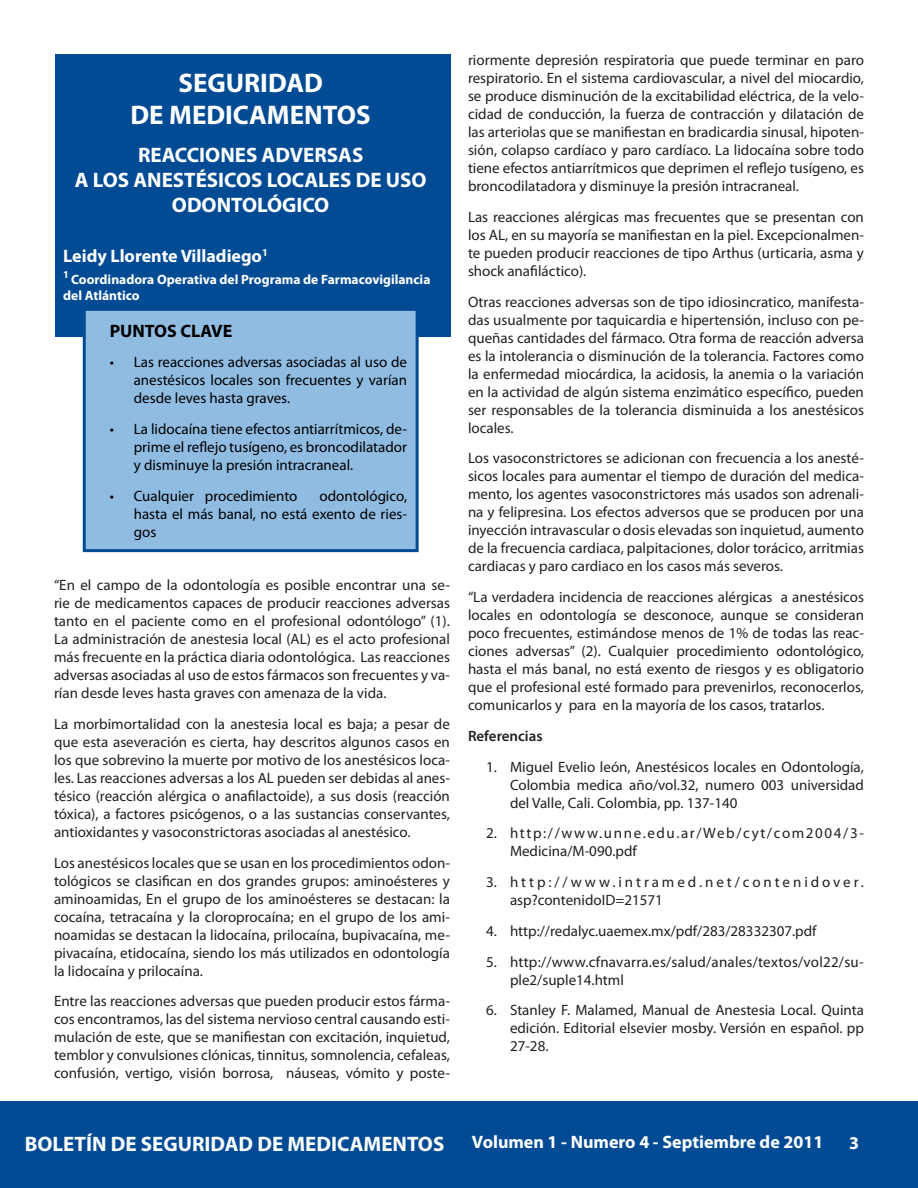
<style>
.page{position:relative;width:918px;height:1188px;background:#fff}
.page>*{position:absolute;margin:0;border:0;box-sizing:border-box;transform-origin:0 0}
.t1{font:700 27px/32.4px "Myriad Pro";color:#fff;text-align:center}
.t2{font:700 21px/25.2px "Myriad Pro";color:#fff;text-align:center}
.t3{font:700 18px "Myriad Pro";color:#fff}
.t4{font:700 18px "Myriad Pro";color:#000}
.t5{font:15px/18px "Myriad Pro";color:#231f20;text-align:justify}
.t6{font:15px/18px "Myriad Pro";color:#000;text-align:justify}
.t7{font:15px/18px "Myriad Pro";letter-spacing:.11em;color:#231f20}
.t8{font:15px/18px "Myriad Pro";letter-spacing:.19em;color:#231f20}
.t9{font:600 15px "Myriad Pro";color:#231f20}
.t10{font:700 13.5px/16.2px "Myriad Pro";color:#fff}
</style>
<div class="page">
<div style="left:0;top:1101px;width:918px;height:87px;background:#014b95"></div>
<div style="left:55px;top:54px;width:396px;height:283px;background:#014b95"></div>
<div style="left:84px;top:309px;width:333px;height:242px;background:#90bce2"></div>
<div style="left:83px;top:308px;width:336px;height:244px;border:3px solid #014b95"></div>
<h1 class="t1" style="left:131px;top:66px;width:242px">SEGURIDAD<br>DE MEDICAMENTOS</h1>
<h2 class="t2" style="left:75px;top:142px;width:353px">REACCIONES ADVERSAS<br>A LOS ANESTÉSICOS LOCALES DE USO<br>ODONTOLÓGICO</h2>
<p class="t3" style="left:63px;top:244px;width:206px">Leidy Llorente Villadiego<sup>1</sup></p>
<p class="t10" style="left:63px;top:270px;width:369px"><sup>1</sup> Coordinadora Operativa del Programa de Farmacovigilancia del Atlántico</p>
<p class="t4" style="left:110px;top:319px;width:124px">PUNTOS CLAVE</p>
<p class="t6" style="left:134px;top:353px;width:275px;text-indent:-24px">• Las reacciones adversas asociadas al uso de anestésicos locales son frecuentes y varían desde leves hasta graves.</p>
<p class="t6" style="left:134px;top:420px;width:275px;text-indent:-24px">• La lidocaína tiene efectos antiarrítmicos, de&shy;prime el reflejo tusígeno, es broncodilatador y disminuye la presión intracraneal.</p>
<p class="t6" style="left:110px;top:487px;width:189px">• Cualquier procedimiento</p>
<p class="t6" style="left:134px;top:487px;width:275px;text-indent:186px">odontológico, hasta el más banal, no está exento de ries&shy;gos</p>
<p class="t5" style="left:54px;top:576px;width:398px">“En el campo de la odontología es posible encontrar una se&shy;rie de medicamentos capaces de producir reacciones adversas tanto en el paciente como en el profesional odontólogo” (1).<br>La administración de anestesia local (AL) es el acto profesional más frecuente en la práctica diaria odontológica. Las reacciones adversas asociadas al uso de estos fármacos son frecuentes y va&shy;rían desde leves hasta graves con amenaza de la vida.</p>
<p class="t5" style="left:54px;top:715px;width:398px">La morbimortalidad con la anestesia local es baja; a pesar de que esta aseveración es cierta, hay descritos algunos casos en los que sobrevino la muerte por motivo de los anestésicos loca&shy;les. Las reacciones adversas a los AL pueden ser debidas al anes&shy;tésico (reacción alérgica o anafilactoide), a sus dosis (reacción tóxica), a factores psicógenos, o a las sustancias conservantes, antioxidantes y vasoconstrictoras asociadas al anestésico.</p>
<p class="t5" style="left:54px;top:853px;width:398px">Los anestésicos locales que se usan en los procedimientos odon&shy;tológicos se clasifican en dos grandes grupos: aminoésteres y aminoamidas, En el grupo de los aminoésteres se destacan: la cocaína, tetracaína y la cloroprocaína; en el grupo de los ami&shy;noamidas se destacan la lidocaína, prilocaína, bupivacaína, me&shy;pivacaína, etidocaína, siendo los más utilizados en odontología la lidocaína y prilocaína.</p>
<p class="t5" style="left:54px;top:992px;width:398px">Entre las reacciones adversas que pueden producir estos fárma&shy;cos encontramos, las del sistema nervioso central causando esti&shy;mulación de este, que se manifiestan con excitación, inquietud, temblor y convulsiones clónicas, tinnitus, somnolencia, cefaleas, confusión, vertigo, visión borrosa, náuseas, vómito y poste-</p>
<p class="t5" style="left:468px;top:51px;width:398px">riormente depresión respiratoria que puede terminar en paro respiratorio. En el sistema cardiovascular, a nivel del miocardio, se produce disminución de la excitabilidad eléctrica, de la velo&shy;cidad de conducción, la fuerza de contracción y dilatación de las arteriolas que se manifiestan en bradicardia sinusal, hipoten&shy;sión, colapso cardíaco y paro cardíaco. La lidocaína sobre todo tiene efectos antiarrítmicos que deprimen el reflejo tusígeno, es broncodilatadora y disminuye la presión intracraneal.</p>
<p class="t5" style="left:468px;top:208px;width:398px">Las reacciones alérgicas mas frecuentes que se presentan con los AL, en su mayoría se manifiestan en la piel. Excepcionalmen&shy;te pueden producir reacciones de tipo Arthus (urticaria, asma y shock anafiláctico).</p>
<p class="t5" style="left:468px;top:292px;width:398px">Otras reacciones adversas son de tipo idiosincratico, manifesta&shy;das usualmente por taquicardia e hipertensión, incluso con pe&shy;queñas cantidades del fármaco. Otra forma de reacción adversa es la intolerancia o disminución de la tolerancia. Factores como la enfermedad miocárdica, la acidosis, la anemia o la variación en la actividad de algún sistema enzimático específico, pueden ser responsables de la tolerancia disminuida a los anestésicos locales.</p>
<p class="t5" style="left:468px;top:449px;width:398px">Los vasoconstrictores se adicionan con frecuencia a los anesté&shy;sicos locales para aumentar el tiempo de duración del medica&shy;mento, los agentes vasoconstrictores más usados son adrenali&shy;na y felipresina. Los efectos adversos que se producen por una inyección intravascular o dosis elevadas son inquietud, aumento de la frecuencia cardiaca, palpitaciones, dolor torácico, arritmias cardiacas y paro cardiaco en los casos más severos.</p>
<p class="t5" style="left:468px;top:588px;width:398px">“La verdadera incidencia de reacciones alérgicas a anestésicos locales en odontología se desconoce, aunque se consideran poco frecuentes, estimándose menos de 1% de todas las reac&shy;ciones adversas” (2). Cualquier procedimiento odontológico, hasta el más banal, no está exento de riesgos y es obligatorio que el profesional esté formado para prevenirlos, reconocerlos, comunicarlos y para en la mayoría de los casos, tratarlos.</p>
<p class="t9" style="left:468px;top:726px;width:76px">Referencias</p>
<p class="t5" style="left:510px;top:757px;width:355px;text-indent:-24px">1. Miguel Evelio león, Anestésicos locales en Odontología, Colombia medica año/vol.32, numero 003 universidad del Valle, Cali. Colombia, pp. 137-140</p>
<p class="t7" style="left:510px;top:824px;width:355px;text-indent:-24px">2. http://www.unne.edu.ar/Web/cyt/com2004/3-<br>Medicina/M-090.pdf</p>
<p class="t8" style="left:510px;top:873px;width:355px;text-indent:-24px">3. http://www.intramed.net/contenidover. asp?contenidoID=21571</p>
<p class="t5" style="left:486px;top:922px;width:332px">4. http://redalyc.uaemex.mx/pdf/283/28332307.pdf</p>
<p class="t5" style="left:510px;top:952px;width:355px;text-indent:-24px">5. http://www.cfnavarra.es/salud/anales/textos/vol22/su&shy;ple2/suple14.html</p>
<p class="t5" style="left:510px;top:1001px;width:356px;text-indent:-24px">6. Stanley F. Malamed, Manual de Anestesia Local. Quinta edición. Editorial elsevier mosby. Versión en español. pp 27-28.</p>
<h2 class="t2" style="left:25px;top:1130px;width:421px">BOLETÍN DE SEGURIDAD DE MEDICAMENTOS</h2>
<p class="t3" style="left:472px;top:1130px;width:353px">Volumen 1 - Numero 4 - Septiembre de 2011</p>
<p class="t3" style="left:849px;top:1131px;width:11px">3</p>
</div>
